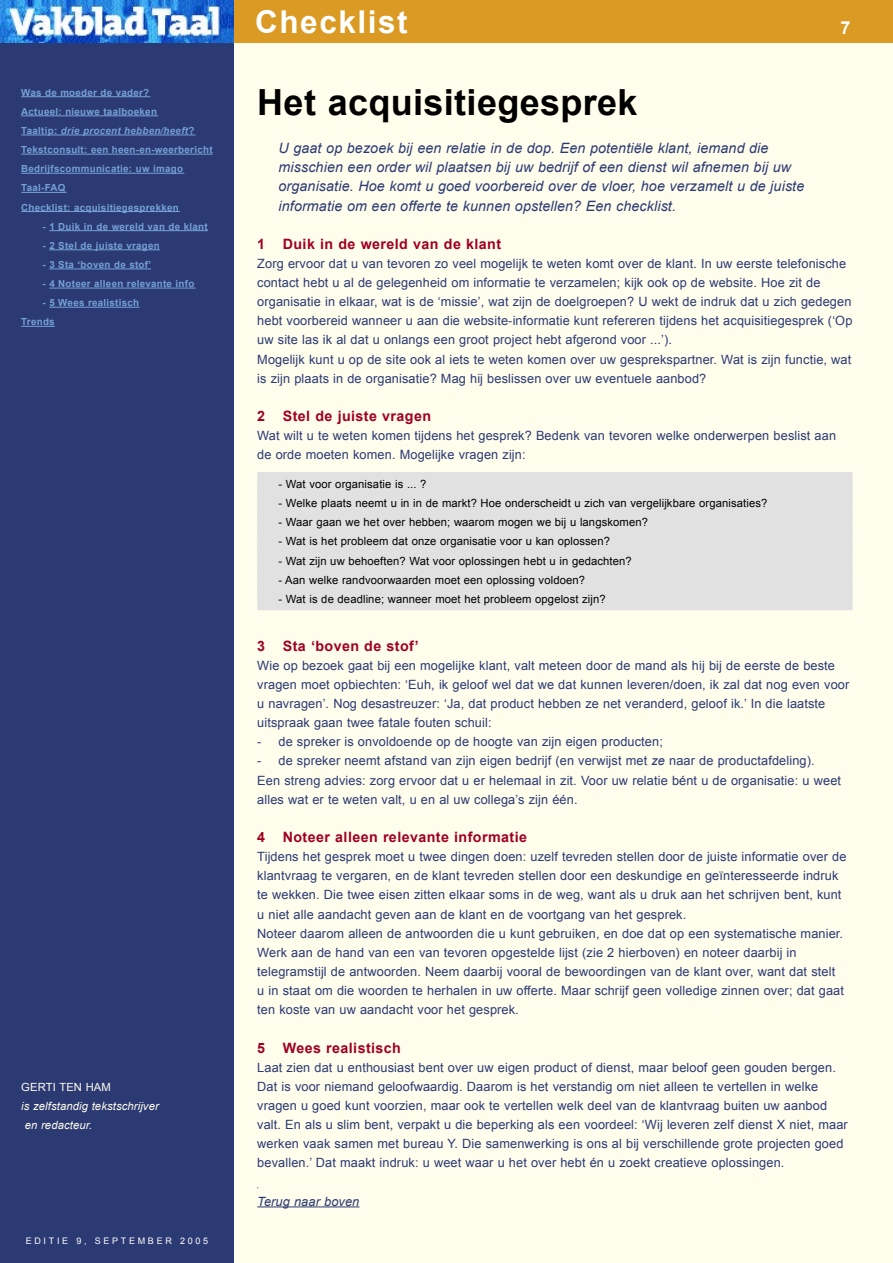
<style>
.page{position:relative;width:893px;height:1263px;background:#fff}
.page>*{position:absolute;margin:0;border:0;box-sizing:border-box;transform-origin:0 0}
.kop{font:700 36px "Arial";letter-spacing:.01em;color:#000}
.subkop{font:700 31.5px "Arial";letter-spacing:.05em;color:#fff}
.t1{font:700 18px "Arial";color:#fff}
.intro{font:italic 14.25px/19.2px "Arial";letter-spacing:.01em;color:#2c3a73}
.tussenkop{font:700 14.25px "Arial";letter-spacing:.03em;color:#a00022}
.Normaal{font:12.75px/19.2px "Arial";letter-spacing:.01em;color:#2c3a73}
.t2{font:italic 12.75px "Arial";letter-spacing:.01em;color:#2c3a73}
.kadertekst-1e_regel{font:11.25px "Arial";letter-spacing:.01em;color:#000}
.zijtekst{font:italic 11.25px "Arial";letter-spacing:.01em;color:#fffdec}
.zijtekst-2{font:11.25px "Arial";letter-spacing:.01em;color:#fffdec}
.hyperlinkkop{font:700 9.75px "Arial";letter-spacing:.03em;color:#74a1d6}
.hyperlinkkop-2{font:italic 700 9.75px "Arial";letter-spacing:.03em;color:#74a1d6}
.t3{font:9px "Arial";letter-spacing:.3em;color:#fff}
.s1{font-style:normal}
.s2{font-style:italic}
</style>
<div class="page">
<div style="left:234px;top:0;width:659px;height:1263px;background:#fffdec"></div>
<div style="left:0;top:0;width:234px;height:1263px;background:#2c3a73"></div>
<svg style="left:0;top:42px;width:234px;height:1px"></svg>
<img style="left:0;top:0;width:234px;height:42px">
<div style="left:234px;top:0;width:659px;height:43px;background:#da9a23"></div>
<div style="left:257px;top:472px;width:596px;height:13px;background:#e1e1e1"></div>
<div style="left:257px;top:483px;width:596px;height:12px;background:#e1e1e1"></div>
<div style="left:257px;top:491px;width:596px;height:13px;background:#e1e1e1"></div>
<div style="left:257px;top:502px;width:596px;height:12px;background:#e1e1e1"></div>
<div style="left:257px;top:510px;width:596px;height:13px;background:#e1e1e1"></div>
<div style="left:257px;top:521px;width:596px;height:13px;background:#e1e1e1"></div>
<div style="left:257px;top:529px;width:596px;height:13px;background:#e1e1e1"></div>
<div style="left:257px;top:540px;width:596px;height:13px;background:#e1e1e1"></div>
<div style="left:257px;top:549px;width:596px;height:12px;background:#e1e1e1"></div>
<div style="left:257px;top:559px;width:596px;height:13px;background:#e1e1e1"></div>
<div style="left:257px;top:568px;width:596px;height:12px;background:#e1e1e1"></div>
<div style="left:257px;top:578px;width:596px;height:13px;background:#e1e1e1"></div>
<div style="left:257px;top:587px;width:596px;height:13px;background:#e1e1e1"></div>
<div style="left:257px;top:597px;width:596px;height:13px;background:#e1e1e1"></div>
<hr style="left:257px;top:1206px;width:102px;height:1px;background:#2c3a73">
<hr style="left:21px;top:96px;width:129px;height:1px;background:#74a1d6">
<hr style="left:21px;top:115px;width:136px;height:1px;background:#74a1d6">
<hr style="left:21px;top:134px;width:40px;height:1px;background:#74a1d6">
<hr style="left:61px;top:134px;width:127px;height:1px;background:#74a1d6">
<hr style="left:21px;top:154px;width:192px;height:1px;background:#74a1d6">
<hr style="left:21px;top:173px;width:162px;height:1px;background:#74a1d6">
<hr style="left:21px;top:192px;width:45px;height:1px;background:#74a1d6">
<hr style="left:21px;top:211px;width:158px;height:1px;background:#74a1d6">
<hr style="left:49px;top:230px;width:159px;height:1px;background:#74a1d6">
<hr style="left:49px;top:249px;width:111px;height:1px;background:#74a1d6">
<hr style="left:49px;top:268px;width:102px;height:1px;background:#74a1d6">
<hr style="left:49px;top:288px;width:146px;height:1px;background:#74a1d6">
<hr style="left:49px;top:307px;width:91px;height:1px;background:#74a1d6">
<hr style="left:21px;top:326px;width:34px;height:1px;background:#74a1d6">
<p class="hyperlinkkop" style="left:21px;top:86px;width:129px">Was de moeder de vader?</p>
<p class="hyperlinkkop" style="left:21px;top:105px;width:137px">Actueel: nieuwe taalboeken</p>
<p class="hyperlinkkop-2" style="left:21px;top:124px;width:175px"><span class="s1">Taaltip:</span> drie procent hebben/heeft<span class="s1">?</span></p>
<p class="hyperlinkkop" style="left:21px;top:143px;width:193px">Tekstconsult: een heen-en-weerbericht</p>
<p class="hyperlinkkop" style="left:21px;top:162px;width:163px">Bedrijfscommunicatie: uw imago</p>
<p class="hyperlinkkop" style="left:21px;top:181px;width:46px">Taal-FAQ</p>
<p class="hyperlinkkop" style="left:21px;top:201px;width:159px">Checklist: acquisitiegesprekken</p>
<p class="hyperlinkkop" style="left:43px;top:220px;width:167px">- 1 Duik in de wereld van de klant</p>
<p class="hyperlinkkop" style="left:43px;top:239px;width:119px">- 2 Stel de juiste vragen</p>
<p class="hyperlinkkop" style="left:43px;top:258px;width:110px">- 3 Sta ‘boven de stof’</p>
<p class="hyperlinkkop" style="left:43px;top:277px;width:153px">- 4 Noteer alleen relevante info</p>
<p class="hyperlinkkop" style="left:43px;top:296px;width:98px">- 5 Wees realistisch</p>
<p class="hyperlinkkop" style="left:21px;top:315px;width:35px">Trends</p>
<p class="zijtekst-2" style="left:21px;top:1079px;width:91px">GERTI TEN HAM</p>
<p class="zijtekst" style="left:21px;top:1099px;width:139px">is zelfstandig tekstschrijver</p>
<p class="zijtekst" style="left:25px;top:1118px;width:69px">en redacteur.</p>
<p class="t3" style="left:26px;top:1235px;width:184px">EDITIE 9, SEPTEMBER 2005</p>
<p class="subkop" style="left:255px;top:1px;width:154px">Checklist</p>
<p class="t1" style="left:840px;top:16px;width:12px">7</p>
<p class="kop" style="left:257px;top:78px;width:382px">Het acquisitiegesprek</p>
<p class="intro" style="left:279px;top:139px;width:527px">U gaat op bezoek bij een relatie in de dop. Een potentiële klant, iemand die misschien een order wil plaatsen bij uw bedrijf of een dienst wil afnemen bij uw organisatie. Hoe komt u goed voorbereid over de vloer, hoe verzamelt u de juiste informatie om een offerte te kunnen opstellen? Een checklist.</p>
<p class="tussenkop" style="left:257px;top:234px;width:245px">1 Duik in de wereld van de klant</p>
<p class="Normaal" style="left:257px;top:254px;width:597px">Zorg ervoor dat u van tevoren zo veel mogelijk te weten komt over de klant. In uw eerste telefonische contact hebt u al de gelegenheid om informatie te verzamelen; kijk ook op de website. Hoe zit de organisatie in elkaar, wat is de ‘missie’, wat zijn de doelgroepen? U wekt de indruk dat u zich gedegen hebt voorbereid wanneer u aan die website-informatie kunt refereren tijdens het acquisitiegesprek (‘Op uw site las ik al dat u onlangs een groot project hebt afgerond voor ...’).</p>
<p class="Normaal" style="left:257px;top:350px;width:596px">Mogelijk kunt u op de site ook al iets te weten komen over uw gesprekspartner. Wat is zijn functie, wat is zijn plaats in de organisatie? Mag hij beslissen over uw eventuele aanbod?</p>
<p class="tussenkop" style="left:257px;top:407px;width:175px">2 Stel de juiste vragen</p>
<p class="Normaal" style="left:257px;top:426px;width:580px">Wat wilt u te weten komen tijdens het gesprek? Bedenk van tevoren welke onderwerpen beslist aan de orde moeten komen. Mogelijke vragen zijn:</p>
<p class="kadertekst-1e_regel" style="left:279px;top:477px;width:150px">- Wat voor organisatie is ... ?</p>
<p class="kadertekst-1e_regel" style="left:279px;top:496px;width:490px">- Welke plaats neemt u in in de markt? Hoe onderscheidt u zich van vergelijkbare organisaties?</p>
<p class="kadertekst-1e_regel" style="left:279px;top:515px;width:371px">- Waar gaan we het over hebben; waarom mogen we bij u langskomen?</p>
<p class="kadertekst-1e_regel" style="left:279px;top:534px;width:333px">- Wat is het probleem dat onze organisatie voor u kan oplossen?</p>
<p class="kadertekst-1e_regel" style="left:279px;top:553px;width:355px">- Wat zijn uw behoeften? Wat voor oplossingen hebt u in gedachten?</p>
<p class="kadertekst-1e_regel" style="left:279px;top:572px;width:308px">- Aan welke randvoorwaarden moet een oplossing voldoen?</p>
<p class="kadertekst-1e_regel" style="left:279px;top:591px;width:329px">- Wat is de deadline; wanneer moet het probleem opgelost zijn?</p>
<p class="tussenkop" style="left:257px;top:636px;width:163px">3 Sta ‘boven de stof’</p>
<p class="Normaal" style="left:257px;top:656px;width:594px">Wie op bezoek gaat bij een mogelijke klant, valt meteen door de mand als hij bij de eerste de beste vragen moet opbiechten: ‘Euh, ik geloof wel dat we dat kunnen leveren/doen, ik zal dat nog even voor u navragen’. Nog desastreuzer: ‘Ja, dat product hebben ze net veranderd, geloof ik.’ In die laatste uitspraak gaan twee fatale fouten schuil:</p>
<p class="Normaal" style="left:257px;top:732px;width:407px">- de spreker is onvoldoende op de hoogte van zijn eigen producten;</p>
<p class="Normaal" style="left:257px;top:751px;width:559px">- de spreker neemt afstand van zijn eigen bedrijf (en verwijst met <span class="s2">ze</span> naar de productafdeling).</p>
<p class="Normaal" style="left:257px;top:771px;width:585px">Een streng advies: zorg ervoor dat u er helemaal in zit. Voor uw relatie bént u de organisatie: u weet alles wat er te weten valt, u en al uw collega’s zijn één.</p>
<p class="tussenkop" style="left:257px;top:827px;width:271px">4 Noteer alleen relevante informatie</p>
<p class="Normaal" style="left:257px;top:847px;width:591px">Tijdens het gesprek moet u twee dingen doen: uzelf tevreden stellen door de juiste informatie over de klantvraag te vergaren, en de klant tevreden stellen door een deskundige en geïnteresseerde indruk te wekken. Die twee eisen zitten elkaar soms in de weg, want als u druk aan het schrijven bent, kunt u niet alle aandacht geven aan de klant en de voortgang van het gesprek.</p>
<p class="Normaal" style="left:257px;top:924px;width:588px">Noteer daarom alleen de antwoorden die u kunt gebruiken, en doe dat op een systematische manier.<br>Werk aan de hand van een van tevoren opgestelde lijst (zie 2 hierboven) en noteer daarbij in telegramstijl de antwoorden. Neem daarbij vooral de bewoordingen van de klant over, want dat stelt u in staat om die woorden te herhalen in uw offerte. Maar schrijf geen volledige zinnen over; dat gaat ten koste van uw aandacht voor het gesprek.</p>
<p class="tussenkop" style="left:257px;top:1038px;width:145px">5 Wees realistisch</p>
<p class="Normaal" style="left:257px;top:1058px;width:592px">Laat zien dat u enthousiast bent over uw eigen product of dienst, maar beloof geen gouden bergen.<br>Dat is voor niemand geloofwaardig. Daarom is het verstandig om niet alleen te vertellen in welke vragen u goed kunt voorzien, maar ook te vertellen welk deel van de klantvraag buiten uw aanbod valt. En als u slim bent, verpakt u die beperking als een voordeel: ‘Wij leveren zelf dienst X niet, maar werken vaak samen met bureau Y. Die samenwerking is ons al bij verschillende grote projecten goed bevallen.’ Dat maakt indruk: u weet waar u het over hebt én u zoekt creatieve oplossingen.</p>
<p class="t2" style="left:257px;top:1193px;width:104px">Terug naar boven</p>
</div>
